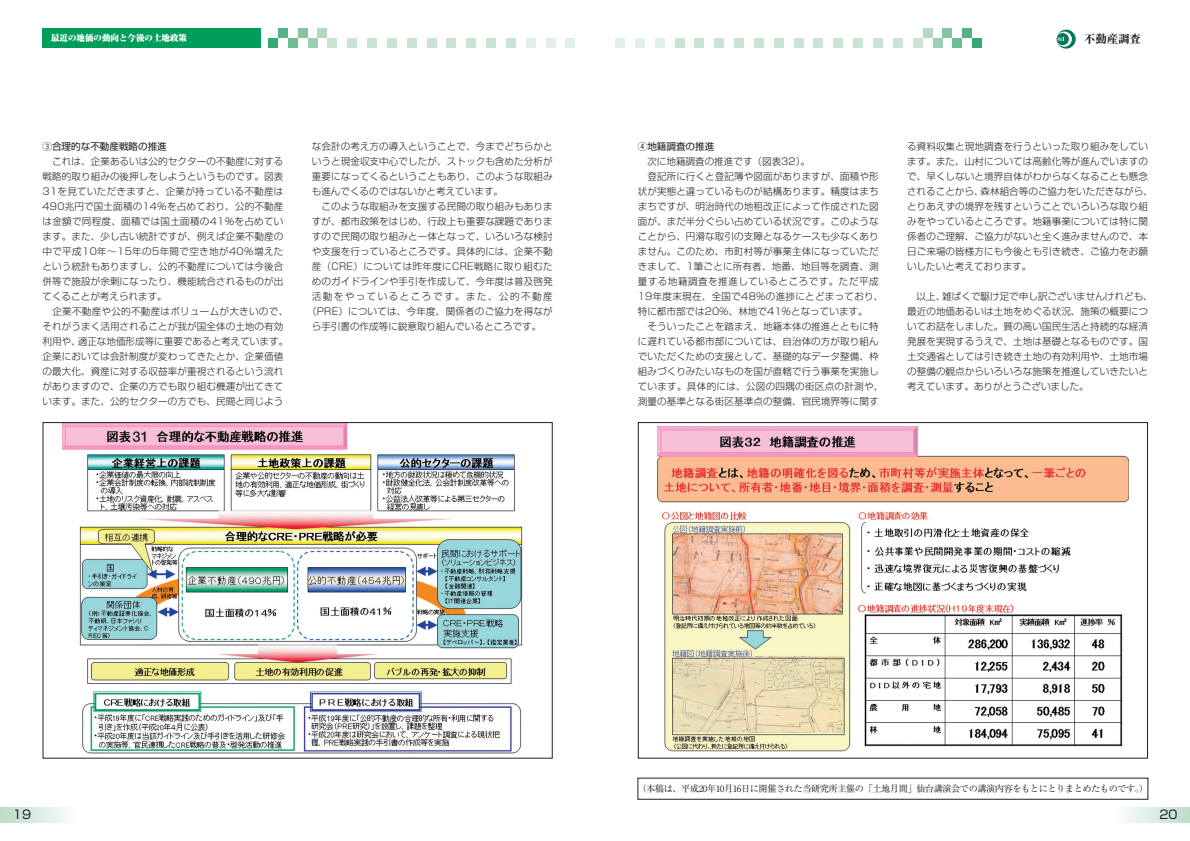
<style>
.page{position:relative;width:1190px;height:841px;background:#fff}
.page>*{position:absolute;margin:0;border:0;box-sizing:border-box;transform-origin:0 0}
.t1{font:12px "Shin Go";color:#231f20}
.t2{font:800 11.3px "Ryumin";color:#231f20}
.t3{font:300 9.6px/15px "Shin Go";letter-spacing:.005em;color:#231f20}
.t4{font:300 9.6px "Shin Go";letter-spacing:.03em;color:#231f20}
.t5{font:300 9.6px "Shin Go";letter-spacing:.025em;color:#231f20}
.t6{font:300 9.6px "Shin Go";letter-spacing:.035em;color:#231f20}
.t7{font:300 9.6px "Shin Go";letter-spacing:.05em;color:#231f20}
.t8{font:300 9.6px "Shin Go";letter-spacing:.15em;color:#231f20}
.t9{font:9.6px "Shin Go";color:#231f20}
.t10{font:9.2px "Ryumin";letter-spacing:-.05em;color:#231f20}
.t11{font:900 8.5px "Ryumin";color:#fff}
.s1{font-family:"Gth Hround"}
</style>
<div class="page">
<svg style="left:0;top:808px;width:66px;height:14px"></svg>
<svg style="left:1126px;top:808px;width:64px;height:14px"></svg>
<div style="left:43px;top:28px;width:218px;height:20px;background:#009d5b"></div>
<div style="left:347px;top:38px;width:10px;height:10px;background:#cbe3d3"></div>
<svg style="left:1057px;top:30px;width:19px;height:19px"></svg>
<svg style="left:1057px;top:32px;width:15px;height:15px"></svg>
<svg style="left:1057px;top:33px;width:12px;height:12px"></svg>
<svg style="left:1058px;top:38px;width:6px;height:3px"></svg>
<div style="left:268px;top:38px;width:10px;height:10px;background:#34ab77"></div>
<div style="left:278px;top:28px;width:10px;height:10px;background:#54b384"></div>
<div style="left:288px;top:38px;width:10px;height:10px;background:#70bb92"></div>
<div style="left:298px;top:28px;width:10px;height:10px;background:#86c4a1"></div>
<div style="left:308px;top:38px;width:9px;height:10px;background:#9dceb1"></div>
<div style="left:317px;top:28px;width:10px;height:10px;background:#b3d8c2"></div>
<div style="left:327px;top:38px;width:10px;height:10px;background:#cbe3d3"></div>
<div style="left:893px;top:38px;width:10px;height:10px;background:#cbe3d3"></div>
<div style="left:913px;top:38px;width:10px;height:10px;background:#cbe3d3"></div>
<div style="left:923px;top:28px;width:10px;height:10px;background:#b3d8c2"></div>
<div style="left:933px;top:38px;width:10px;height:10px;background:#9dceb1"></div>
<div style="left:943px;top:28px;width:9px;height:10px;background:#86c4a1"></div>
<div style="left:952px;top:38px;width:10px;height:10px;background:#70bb92"></div>
<div style="left:962px;top:28px;width:10px;height:10px;background:#54b384"></div>
<div style="left:972px;top:38px;width:10px;height:10px;background:#34ab77"></div>
<div style="left:367px;top:38px;width:10px;height:10px;background:#cbe3d3"></div>
<div style="left:387px;top:38px;width:10px;height:10px;background:#cbe3d3"></div>
<div style="left:407px;top:38px;width:10px;height:10px;background:#cbe3d3"></div>
<div style="left:427px;top:38px;width:10px;height:10px;background:#cbe3d3"></div>
<div style="left:446px;top:38px;width:10px;height:10px;background:#cbe3d3"></div>
<div style="left:466px;top:38px;width:10px;height:10px;background:#cbe3d3"></div>
<div style="left:486px;top:38px;width:10px;height:10px;background:#cbe3d3"></div>
<div style="left:506px;top:38px;width:10px;height:10px;background:#cbe3d3"></div>
<div style="left:526px;top:38px;width:10px;height:10px;background:#e2efe7"></div>
<div style="left:546px;top:38px;width:10px;height:10px;background:#e2efe7"></div>
<div style="left:566px;top:38px;width:9px;height:10px;background:#e2efe7"></div>
<div style="left:873px;top:38px;width:10px;height:10px;background:#cbe3d3"></div>
<div style="left:853px;top:38px;width:10px;height:10px;background:#cbe3d3"></div>
<div style="left:833px;top:38px;width:10px;height:10px;background:#cbe3d3"></div>
<div style="left:814px;top:38px;width:9px;height:10px;background:#cbe3d3"></div>
<div style="left:794px;top:38px;width:10px;height:10px;background:#cbe3d3"></div>
<div style="left:774px;top:38px;width:10px;height:10px;background:#cbe3d3"></div>
<div style="left:754px;top:38px;width:10px;height:10px;background:#cbe3d3"></div>
<div style="left:734px;top:38px;width:10px;height:10px;background:#cbe3d3"></div>
<div style="left:714px;top:38px;width:10px;height:10px;background:#cbe3d3"></div>
<div style="left:694px;top:38px;width:10px;height:10px;background:#cbe3d3"></div>
<div style="left:675px;top:38px;width:10px;height:10px;background:#cbe3d3"></div>
<div style="left:655px;top:38px;width:10px;height:10px;background:#e2efe7"></div>
<div style="left:635px;top:38px;width:10px;height:10px;background:#e2efe7"></div>
<div style="left:615px;top:38px;width:10px;height:10px;background:#e2efe7"></div>
<img style="left:657px;top:427px;width:472px;height:325px">
<img style="left:62px;top:424px;width:461px;height:330px">
<p class="t11" style="left:51px;top:35px;width:138px">最近の地価の動向と今後の土地政策</p>
<p class="t2" style="left:1084px;top:35px;width:58px">不動産調査</p>
<p class="t9" style="left:43px;top:143px;width:126px"><span class="s1">e</span>合理的な不動産戦略の推進</p>
<p class="t3" style="left:52px;top:155px;width:233px">これは、企業あるいは公的セクターの不動産に対する</p>
<p class="t3" style="left:43px;top:170px;width:242px">戦略的取り組みの後押しをしようというものです。図表</p>
<p class="t4" style="left:43px;top:188px;width:242px">31を見ていただきますと、企業が持っている不動産は</p>
<p class="t3" style="left:43px;top:200px;width:242px">490兆円で国土面積の14％を占めており、公的不動産</p>
<p class="t5" style="left:43px;top:218px;width:242px">は金額で同程度、面積では国土面積の41％を占めてい</p>
<p class="t3" style="left:43px;top:230px;width:242px">ます。また、少し古い統計ですが、例えば企業不動産の</p>
<p class="t6" style="left:43px;top:248px;width:242px">中で平成10年～15年の5年間で空き地が40％増えた</p>
<p class="t3" style="left:43px;top:260px;width:242px">という統計もありますし、公的不動産については今後合</p>
<p class="t3" style="left:43px;top:275px;width:242px">併等で施設が余剰になったり、機能統合されるものが出</p>
<p class="t3" style="left:43px;top:290px;width:126px">てくることが考えられます。</p>
<p class="t4" style="left:52px;top:308px;width:237px">企業不動産や公的不動産はボリュームが大きいので、</p>
<p class="t3" style="left:43px;top:320px;width:242px">それがうまく活用されることが我が国全体の土地の有効</p>
<p class="t3" style="left:43px;top:336px;width:247px">利用や、適正な地価形成等に重要であると考えています。</p>
<p class="t3" style="left:43px;top:351px;width:242px">企業においては会計制度が変わってきたとか、企業価値</p>
<p class="t3" style="left:43px;top:366px;width:242px">の最大化、資産に対する収益率が重視されるという流れ</p>
<p class="t3" style="left:43px;top:381px;width:242px">がありますので、企業の方でも取り組む機運が出てきて</p>
<p class="t3" style="left:43px;top:396px;width:242px">います。また、公的セクターの方でも、民間と同じよう</p>
<p class="t3" style="left:312px;top:140px;width:242px;text-align:justify">な会計の考え方の導入ということで、今までどちらかというと現金収支中心でしたが、ストックも含めた分析が重要になってくるということもあり、このような取組みも進んでくるのではないかと考えています。</p>
<p class="t3" style="left:321px;top:200px;width:233px">このような取組みを支援する民間の取り組みもありま</p>
<p class="t3" style="left:312px;top:215px;width:242px">すが、都市政策をはじめ、行政上も重要な課題でありま</p>
<p class="t3" style="left:312px;top:230px;width:242px">すので民間の取り組みと一体となって、いろいろな検討</p>
<p class="t3" style="left:312px;top:245px;width:242px">や支援を行っているところです。具体的には、企業不動</p>
<p class="t4" style="left:312px;top:263px;width:242px">産（CRE）については昨年度にCRE戦略に取り組むた</p>
<p class="t3" style="left:312px;top:275px;width:242px">めのガイドラインや手引を作成して、今年度は普及啓発</p>
<p class="t8" style="left:312px;top:293px;width:242px">活動をやっているところです。また、公的不動産</p>
<p class="t3" style="left:307px;top:305px;width:247px">（PRE）については、今年度、関係者のご協力を得なが</p>
<p class="t3" style="left:312px;top:321px;width:231px">ら手引書の作成等に鋭意取り組んでいるところです。</p>
<p class="t9" style="left:638px;top:143px;width:78px"><span class="s1">r</span>地籍調査の推進</p>
<p class="t3" style="left:647px;top:155px;width:164px">次に地籍調査の推進です（図表32）。</p>
<p class="t3" style="left:647px;top:170px;width:233px">登記所に行くと登記簿や図面がありますが、面積や形</p>
<p class="t3" style="left:638px;top:185px;width:242px">状が実態と違っているものが結構あります。精度はまち</p>
<p class="t3" style="left:638px;top:200px;width:242px">まちですが、明治時代の地租改正によって作成された図</p>
<p class="t3" style="left:638px;top:215px;width:242px">面が、まだ半分ぐらい占めている状況です。このような</p>
<p class="t3" style="left:638px;top:230px;width:242px">ことから、円滑な取引の支障となるケースも少なくあり</p>
<p class="t3" style="left:638px;top:245px;width:242px">ません。このため、市町村等が事業主体になっていただ</p>
<p class="t3" style="left:638px;top:260px;width:242px">きまして、1筆ごとに所有者、地番、地目等を調査、測</p>
<p class="t7" style="left:638px;top:278px;width:242px">量する地籍調査を推進しているところです。ただ平成</p>
<p class="t5" style="left:638px;top:293px;width:247px">19年度末現在、全国で48％の進捗にとどまっており、</p>
<p class="t3" style="left:638px;top:305px;width:231px">特に都市部では20％、林地で41％となっています。</p>
<p class="t3" style="left:647px;top:321px;width:233px">そういったことを踏まえ、地籍本体の推進とともに特</p>
<p class="t3" style="left:638px;top:336px;width:242px">に遅れている都市部については、自治体の方が取り組ん</p>
<p class="t3" style="left:638px;top:351px;width:242px">でいただくための支援として、基礎的なデータ整備、枠</p>
<p class="t3" style="left:638px;top:366px;width:242px">組みづくりみたいなものを国が直轄で行う事業を実施し</p>
<p class="t4" style="left:638px;top:383px;width:247px">ています。具体的には、公図の四隅の街区点の計測や、</p>
<p class="t3" style="left:638px;top:396px;width:242px">測量の基準となる街区基準点の整備、官民境界等に関す</p>
<p class="t3" style="left:907px;top:140px;width:247px">る資料収集と現地調査を行うといった取り組みをしています。また、山村については高齢化等が進んでいますので、早くしないと境界自体がわからなくなることも懸念されることから、森林組合等のご協力をいただきながら、とりあえずの境界を残すということでいろいろな取り組みをやっているところです。地籍事業については特に関係者のご理解、ご協力がないと全く進みませんので、本日ご来場の皆様方にも今後とも引き続き、ご協力をお願いしたいと考えております。</p>
<p class="t3" style="left:907px;top:290px;width:247px;text-indent:10px">以上、雑ぱくで駆け足で申し訳ございませんけれども、最近の地価あるいは土地をめぐる状況、施策の概要についてお話をしました。質の高い国民生活と持続的な経済発展を実現するうえで、土地は基礎となるものです。国土交通省としては引き続き土地の有効利用や、土地市場の整備の観点からいろいろな施策を推進していきたいと考えています。ありがとうございました。</p>
<p class="t10" style="left:637px;top:785px;width:512px">（本稿は、平成20年10月16日に開催された当研究所主催の「土地月間」仙台講演会での講演内容をもとにとりまとめたものです。）</p>
<p class="t1" style="left:13px;top:810px;width:20px">19</p>
<p class="t1" style="left:1159px;top:810px;width:20px">20</p>
</div>
